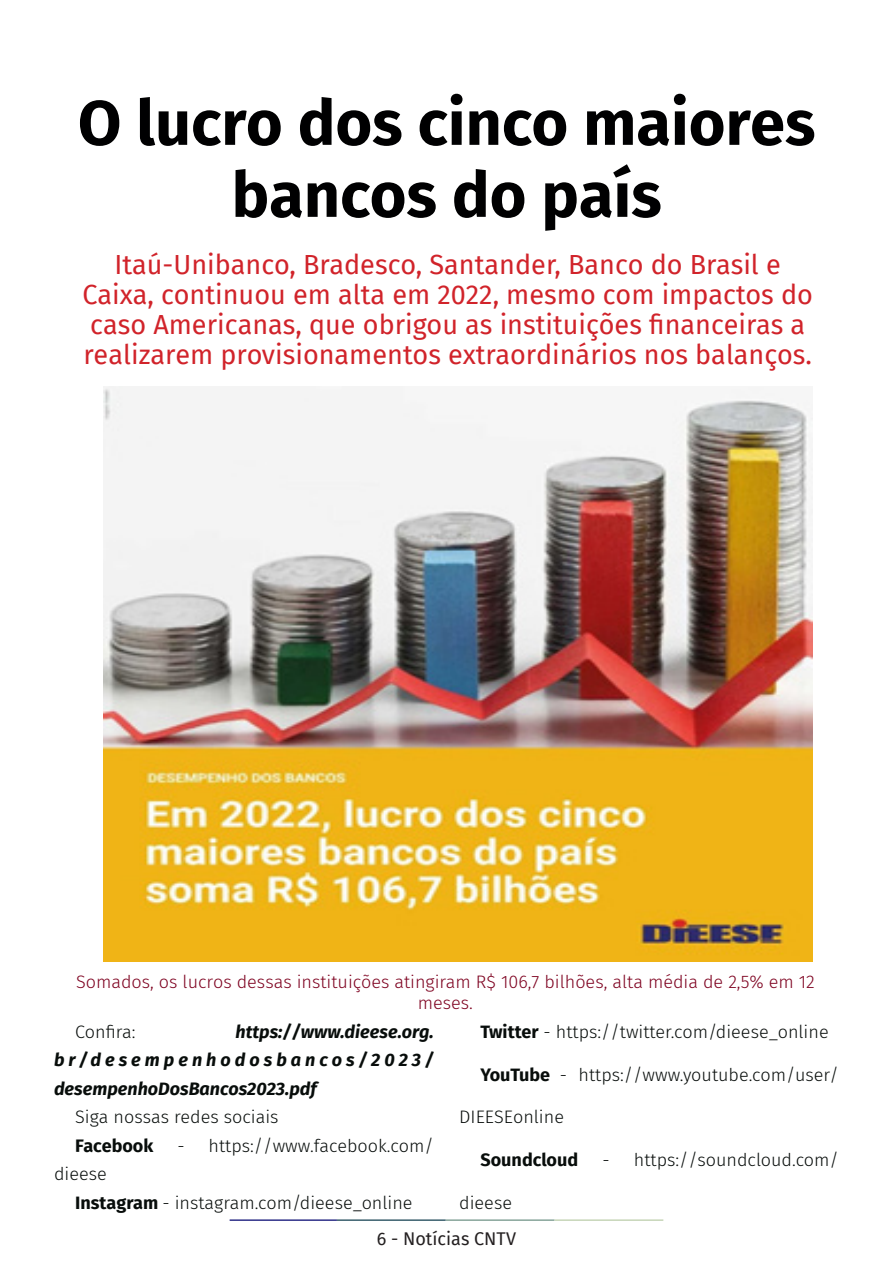
<style>
.page{position:relative;width:893px;height:1263px;background:#fff}
.page>*{position:absolute;margin:0;border:0;box-sizing:border-box;transform-origin:0 0}
.t1{font:700 63px/72px "Fira Sans";color:#000001;text-align:center}
.t2{font:27px/30px "Fira Sans";color:#d1232a;text-align:center}
.t3{font:300 18px "Fira Sans";color:#080d0b}
.t4{font:300 18px/21px "Fira Sans";color:#7e0220;text-align:center}
.t5{font:italic 700 18px/28.5px "Fira Sans";color:#080d0b;text-align:justify}
.t6{font:700 18px "Fira Sans";color:#080d0b}
.t7{font:18px "Fira Sans";color:#231f20}
.s1{font-weight:700}
</style>
<div class="page">
<hr style="left:230px;top:1219px;width:107px;height:2px;background:#2f3088">
<hr style="left:337px;top:1219px;width:109px;height:2px;background:#3a5f6d">
<hr style="left:446px;top:1219px;width:109px;height:2px;background:#87a59a">
<hr style="left:555px;top:1219px;width:108px;height:2px;background:#c6d5b7">
<img style="left:104px;top:387px;width:708px;height:574px">
<p class="t1" style="left:78px;top:82px;width:739px">O lucro dos cinco maiores bancos do país</p>
<p class="t2" style="left:82px;top:249px;width:732px">Itaú-Unibanco, Bradesco, Santander, Banco do Brasil e Caixa, continuou em alta em 2022, mesmo com impactos do caso Americanas, que obrigou as instituições financeiras a realizarem provisionamentos extraordinários nos balanços.</p>
<p class="t4" style="left:76px;top:971px;width:740px">Somados, os lucros dessas instituições atingiram R$ 106,7 bilhões, alta média de 2,5% em 12 meses.</p>
<p class="t5" style="left:54px;top:1016px;width:381px;text-indent:181px">https://www.dieese.org. br/desempenhodosbancos/2023/ desempenhoDosBancos2023.pdf</p>
<p class="t3" style="left:75px;top:1104px;width:205px">Siga nossas redes sociais</p>
<p class="t6" style="left:75px;top:1130px;width:80px">Facebook</p>
<p class="t3" style="left:177px;top:1133px;width:258px">- https://www.facebook.com/</p>
<p class="t3" style="left:54px;top:1161px;width:54px">dieese</p>
<p class="t3" style="left:75px;top:1190px;width:339px"><span class="s1">Instagram</span> - instagram.com/dieese_online</p>
<p class="t3" style="left:75px;top:1019px;width:62px">Confira:</p>
<p class="t3" style="left:480px;top:1019px;width:350px"><span class="s1">Twitter</span> - https://twitter.com/dieese_online</p>
<p class="t3" style="left:480px;top:1061px;width:360px"><span class="s1">YouTube</span> - https://www.youtube.com/user/</p>
<p class="t3" style="left:459px;top:1104px;width:106px">DIEESEonline</p>
<p class="t6" style="left:480px;top:1145px;width:99px">Soundcloud</p>
<p class="t3" style="left:602px;top:1147px;width:238px">- https://soundcloud.com/</p>
<p class="t3" style="left:459px;top:1190px;width:54px">dieese</p>
<p class="t7" style="left:377px;top:1225px;width:141px">6 - Notícias CNTV</p>
</div>
